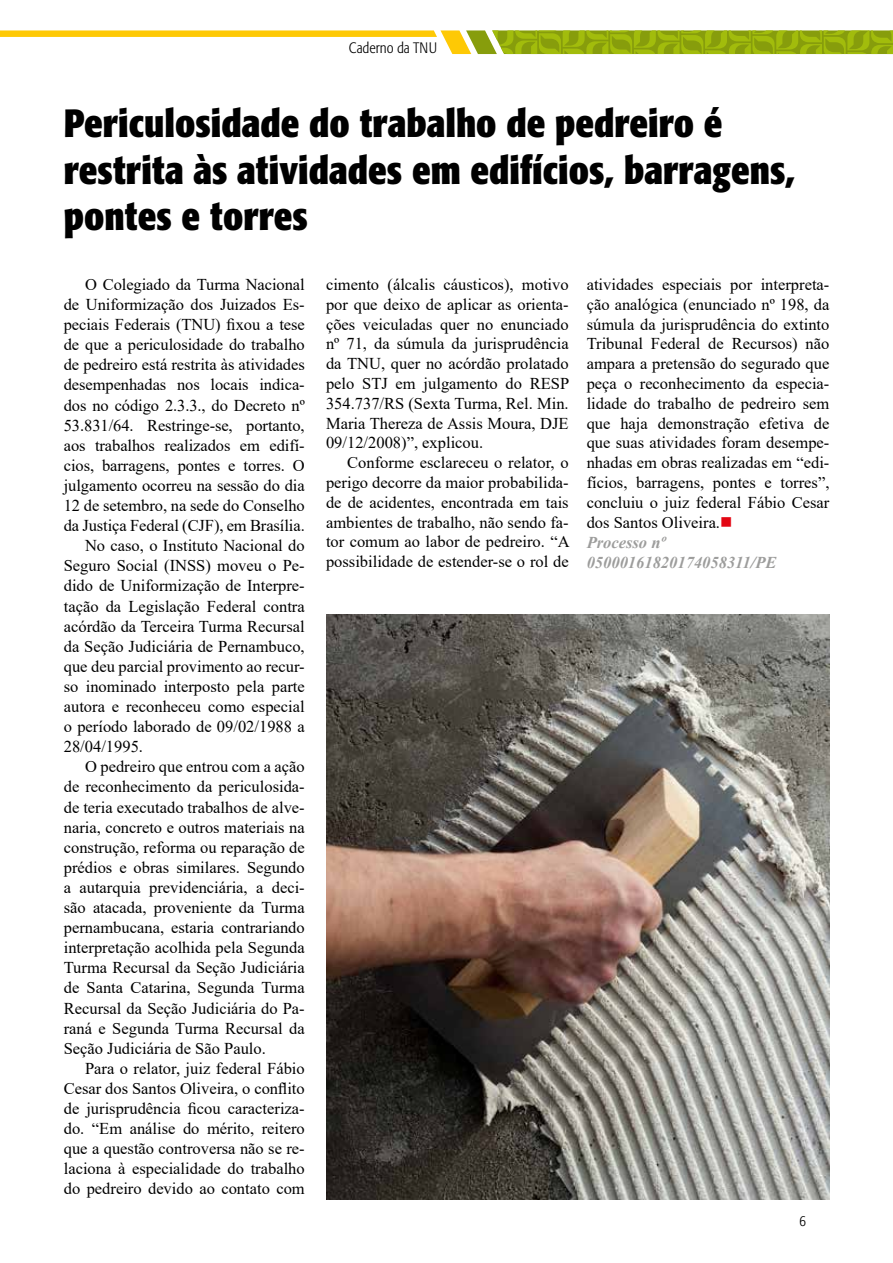
<style>
.page{position:relative;width:893px;height:1263px;background:#fff}
.page>*{position:absolute;margin:0;border:0;box-sizing:border-box;transform-origin:0 0}
.t1{font:700 condensed 39px/46.8px "Formata";color:#000}
.t2{font:16.5px/19.8px "Times New Roman";color:#000;text-align:justify}
.t3{font:300 condensed 15px "Formata";color:#000}
.s1{color:#e30613}
.s2{font-weight:700;font-style:italic;color:#9d9d9c}
</style>
<div class="page">
<svg style="left:0;top:30px;width:893px;height:24px"></svg>
<img style="left:327px;top:614px;width:502px;height:585px">
<p class="t3" style="left:349px;top:39px;width:90px">Caderno da TNU</p>
<h1 class="t1" style="left:64px;top:99px;width:733px">Periculosidade do trabalho de pedreiro é restrita às atividades em edifícios, barragens, pontes e torres</h1>
<p class="t2" style="left:85px;top:274px;width:221px">O Colegiado da Turma Nacional</p>
<p class="t2" style="left:64px;top:294px;width:242px">de Uniformização dos Juizados Es-</p>
<p class="t2" style="left:64px;top:314px;width:242px">peciais Federais (TNU) fixou a tese</p>
<p class="t2" style="left:64px;top:334px;width:242px">de que a periculosidade do trabalho</p>
<p class="t2" style="left:64px;top:354px;width:242px">de pedreiro está restrita às atividades</p>
<p class="t2" style="left:64px;top:374px;width:242px">desempenhadas nos locais indica-</p>
<p class="t2" style="left:64px;top:395px;width:242px">dos no código 2.3.3., do Decreto nº</p>
<p class="t2" style="left:64px;top:415px;width:242px">53.831/64. Restringe-se, portanto,</p>
<p class="t2" style="left:64px;top:435px;width:242px">aos trabalhos realizados em edifí-</p>
<p class="t2" style="left:64px;top:455px;width:242px">cios, barragens, pontes e torres. O</p>
<p class="t2" style="left:64px;top:475px;width:242px">julgamento ocorreu na sessão do dia</p>
<p class="t2" style="left:64px;top:495px;width:242px">12 de setembro, na sede do Conselho</p>
<p class="t2" style="left:64px;top:515px;width:242px">da Justiça Federal (CJF), em Brasília.</p>
<p class="t2" style="left:85px;top:535px;width:221px">No caso, o Instituto Nacional do</p>
<p class="t2" style="left:64px;top:555px;width:242px">Seguro Social (INSS) moveu o Pe-</p>
<p class="t2" style="left:64px;top:575px;width:242px">dido de Uniformização de Interpre-</p>
<p class="t2" style="left:64px;top:596px;width:242px">tação da Legislação Federal contra</p>
<p class="t2" style="left:64px;top:616px;width:242px">acórdão da Terceira Turma Recursal</p>
<p class="t2" style="left:64px;top:636px;width:242px">da Seção Judiciária de Pernambuco,</p>
<p class="t2" style="left:64px;top:656px;width:242px">que deu parcial provimento ao recur-</p>
<p class="t2" style="left:64px;top:676px;width:242px">so inominado interposto pela parte</p>
<p class="t2" style="left:64px;top:696px;width:242px">autora e reconheceu como especial</p>
<p class="t2" style="left:64px;top:716px;width:242px">o período laborado de 09/02/1988 a</p>
<p class="t2" style="left:64px;top:736px;width:81px">28/04/1995.</p>
<p class="t2" style="left:85px;top:756px;width:221px">O pedreiro que entrou com a ação</p>
<p class="t2" style="left:64px;top:776px;width:242px">de reconhecimento da periculosida-</p>
<p class="t2" style="left:64px;top:797px;width:242px">de teria executado trabalhos de alve-</p>
<p class="t2" style="left:64px;top:817px;width:242px">naria, concreto e outros materiais na</p>
<p class="t2" style="left:64px;top:837px;width:242px">construção, reforma ou reparação de</p>
<p class="t2" style="left:64px;top:857px;width:242px">prédios e obras similares. Segundo</p>
<p class="t2" style="left:64px;top:877px;width:242px">a autarquia previdenciária, a deci-</p>
<p class="t2" style="left:64px;top:897px;width:242px">são atacada, proveniente da Turma</p>
<p class="t2" style="left:64px;top:917px;width:242px">pernambucana, estaria contrariando</p>
<p class="t2" style="left:64px;top:937px;width:242px">interpretação acolhida pela Segunda</p>
<p class="t2" style="left:64px;top:957px;width:242px">Turma Recursal da Seção Judiciária</p>
<p class="t2" style="left:64px;top:977px;width:242px">de Santa Catarina, Segunda Turma</p>
<p class="t2" style="left:64px;top:997px;width:242px">Recursal da Seção Judiciária do Pa-</p>
<p class="t2" style="left:64px;top:1018px;width:242px">raná e Segunda Turma Recursal da</p>
<p class="t2" style="left:64px;top:1038px;width:204px">Seção Judiciária de São Paulo.</p>
<p class="t2" style="left:85px;top:1058px;width:221px">Para o relator, juiz federal Fábio</p>
<p class="t2" style="left:64px;top:1078px;width:242px">Cesar dos Santos Oliveira, o conflito</p>
<p class="t2" style="left:64px;top:1098px;width:242px">de jurisprudência ficou caracteriza-</p>
<p class="t2" style="left:64px;top:1118px;width:242px">do. “Em análise do mérito, reitero</p>
<p class="t2" style="left:64px;top:1138px;width:242px">que a questão controversa não se re-</p>
<p class="t2" style="left:64px;top:1158px;width:242px">laciona à especialidade do trabalho</p>
<p class="t2" style="left:64px;top:1178px;width:242px">do pedreiro devido ao contato com</p>
<p class="t2" style="left:326px;top:274px;width:245px">cimento (álcalis cáusticos), motivo por que deixo de aplicar as orienta&shy;ções veiculadas quer no enunciado nº 71, da súmula da jurisprudência da TNU, quer no acórdão prolatado pelo STJ em julgamento do RESP 354.737/RS (Sexta Turma, Rel. Min.<br>Maria Thereza de Assis Moura, DJE 09/12/2008)”, explicou.</p>
<p class="t2" style="left:326px;top:452px;width:245px;text-indent:21px">Conforme esclareceu o relator, o perigo decorre da maior probabilida&shy;de de acidentes, encontrada em tais ambientes de trabalho, não sendo fa&shy;tor comum ao labor de pedreiro. “A possibilidade de estender-se o rol de</p>
<p class="t2" style="left:587px;top:274px;width:244px;text-align:left">atividades especiais por interpreta&shy;ção analógica (enunciado nº 198, da súmula da jurisprudência do extinto<br>Tribunal Federal de Recursos) não ampara a pretensão do segurado que peça o reconhecimento da especia&shy;lidade do trabalho de pedreiro sem que haja demonstração efetiva de que suas atividades foram desempe&shy;nhadas em obras realizadas em “edi&shy;fícios, barragens, pontes e torres”, concluiu o juiz federal Fábio Cesar dos Santos Oliveira.<span class="s1">■<br></span><span class="s2">Processo nº<br>05000161820174058311/PE</span></p>
<p class="t3" style="left:799px;top:1212px;width:8px">6</p>
</div>
